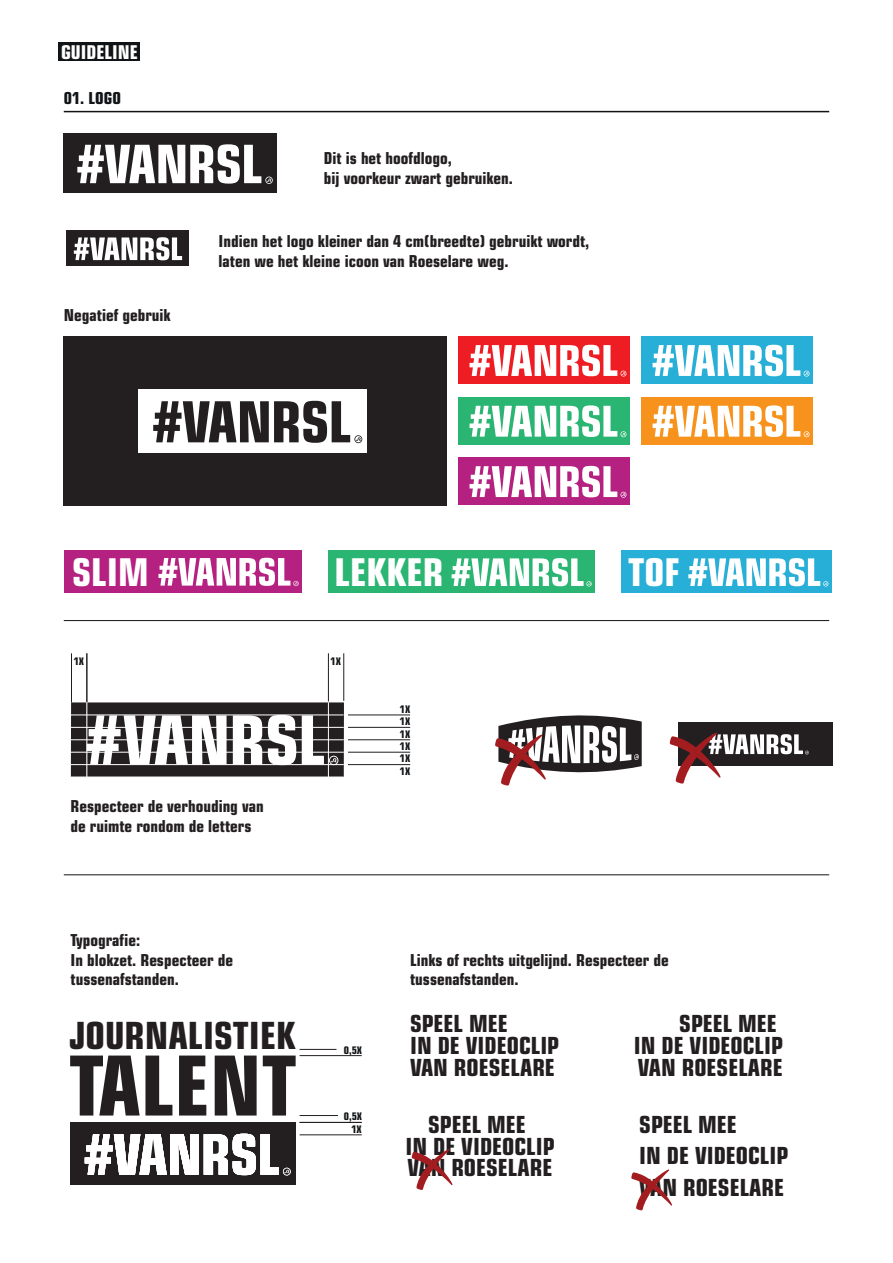
<style>
.page{position:relative;width:893px;height:1263px;background:#fff}
.page>*{position:absolute;margin:0;border:0;box-sizing:border-box;transform-origin:0 0}
.t1{font:700 condensed 82.8px "Eurostile LT Std";color:#231f20}
.t2{font:700 condensed 38.4px "Eurostile LT Std";color:#fff}
.t3{font:700 condensed 37.5px "Eurostile LT Std";color:#231f20}
.t4{font:700 condensed 23.55px/21.9px "Eurostile LT Std";color:#231f20}
.t5{font:700 condensed 19.05px "Eurostile LT Std";color:#fff}
.t6{font:700 condensed 16.5px/19.8px "Eurostile LT Std";color:#231f20}
.t7{font:700 condensed 16.5px "Eurostile LT Std";color:#111416}
.t8{font:700 condensed 10.5px/12.3px "Eurostile LT Std";color:#111416;text-align:justify}
</style>
<div class="page">
<div style="left:64px;top:550px;width:238px;height:43px;background:#b42180"></div>
<div style="left:59px;top:42px;width:81px;height:19px;background:#111416"></div>
<div style="left:71px;top:702px;width:273px;height:75px;background:#231f20"></div>
<svg style="left:87px;top:715px;width:251px;height:49px"></svg>
<hr style="left:64px;top:111px;width:765px;height:1px;background:#111416">
<hr style="left:64px;top:620px;width:765px;height:1px;background:#111416">
<hr style="left:64px;top:874px;width:765px;height:1px;background:#111416">
<div style="left:64px;top:134px;width:213px;height:59px;background:#231f20"></div>
<svg style="left:77px;top:144px;width:196px;height:40px"></svg>
<svg style="left:158px;top:558px;width:141px;height:28px"></svg>
<div style="left:328px;top:550px;width:267px;height:43px;background:#2bb572"></div>
<svg style="left:452px;top:558px;width:140px;height:28px"></svg>
<div style="left:620px;top:550px;width:211px;height:43px;background:#28afd7"></div>
<svg style="left:688px;top:558px;width:140px;height:28px"></svg>
<div style="left:459px;top:336px;width:171px;height:48px;background:#ee1d23"></div>
<svg style="left:470px;top:345px;width:156px;height:32px"></svg>
<div style="left:459px;top:397px;width:171px;height:48px;background:#2bb572"></div>
<svg style="left:470px;top:405px;width:156px;height:32px"></svg>
<div style="left:459px;top:457px;width:171px;height:48px;background:#b42180"></div>
<svg style="left:470px;top:466px;width:156px;height:32px"></svg>
<div style="left:642px;top:336px;width:171px;height:48px;background:#28afd7"></div>
<svg style="left:653px;top:345px;width:156px;height:32px"></svg>
<div style="left:642px;top:397px;width:171px;height:48px;background:#f7931d"></div>
<svg style="left:653px;top:405px;width:156px;height:32px"></svg>
<div style="left:678px;top:722px;width:155px;height:43px;background:#231f20"></div>
<div style="left:66px;top:231px;width:122px;height:35px;background:#231f20"></div>
<svg style="left:74px;top:237px;width:108px;height:23px"></svg>
<hr style="left:71px;top:714px;width:273px;height:1px;background:#fff">
<hr style="left:71px;top:727px;width:273px;height:1px;background:#fff">
<hr style="left:71px;top:752px;width:273px;height:1px;background:#fff">
<hr style="left:71px;top:739px;width:273px;height:1px;background:#fff">
<hr style="left:71px;top:764px;width:273px;height:1px;background:#fff">
<hr style="left:71px;top:776px;width:273px;height:1px;background:#fff">
<hr style="left:328px;top:653px;width:1px;height:48px;background:#231f20">
<hr style="left:343px;top:653px;width:1px;height:48px;background:#231f20">
<hr style="left:71px;top:653px;width:1px;height:49px;background:#231f20">
<hr style="left:86px;top:653px;width:1px;height:49px;background:#231f20">
<hr style="left:328px;top:702px;width:1px;height:76px;background:#fff">
<hr style="left:86px;top:702px;width:1px;height:76px;background:#fff">
<hr style="left:348px;top:715px;width:62px;height:1px;background:#231f20">
<hr style="left:348px;top:727px;width:62px;height:1px;background:#231f20">
<hr style="left:348px;top:752px;width:62px;height:1px;background:#231f20">
<hr style="left:348px;top:739px;width:62px;height:1px;background:#231f20">
<hr style="left:348px;top:764px;width:62px;height:1px;background:#231f20">
<div style="left:64px;top:336px;width:383px;height:169px;background:#231f20"></div>
<div style="left:139px;top:389px;width:228px;height:64px;background:#fff"></div>
<svg style="left:153px;top:401px;width:209px;height:42px"></svg>
<svg style="left:495px;top:715px;width:147px;height:70px"></svg>
<svg style="left:670px;top:732px;width:139px;height:51px"></svg>
<div style="left:70px;top:1122px;width:225px;height:63px;background:#231f20"></div>
<svg style="left:85px;top:1134px;width:205px;height:41px"></svg>
<svg style="left:412px;top:1149px;width:41px;height:41px"></svg>
<svg style="left:631px;top:1169px;width:41px;height:41px"></svg>
<hr style="left:300px;top:1134px;width:62px;height:1px;background:#231f20">
<hr style="left:300px;top:1122px;width:62px;height:1px;background:#231f20">
<hr style="left:300px;top:1115px;width:38px;height:1px;background:#231f20">
<hr style="left:300px;top:1055px;width:62px;height:1px;background:#231f20">
<hr style="left:300px;top:1049px;width:36px;height:1px;background:#231f20">
<p class="t5" style="left:61px;top:40px;width:78px">GUIDELINE</p>
<p class="t7" style="left:64px;top:88px;width:59px">01. LOGO</p>
<p class="t6" style="left:64px;top:305px;width:108px">Negatief gebruik</p>
<p class="t6" style="left:324px;top:148px;width:191px">Dit is het hoofdlogo,<br>bij voorkeur zwart gebruiken.</p>
<p class="t6" style="left:219px;top:231px;width:372px">Indien het logo kleiner dan 4 cm(breedte) gebruikt wordt, laten we het kleine icoon van Roeselare weg.</p>
<h2 class="t2" style="left:72px;top:549px;width:78px">SLIM</h2>
<h2 class="t2" style="left:335px;top:549px;width:110px">LEKKER</h2>
<h2 class="t2" style="left:628px;top:549px;width:53px">TOF</h2>
<p class="t8" style="left:74px;top:655px;width:12px">1X</p>
<p class="t8" style="left:331px;top:655px;width:12px">1X</p>
<p class="t6" style="left:71px;top:796px;width:195px">Respecteer de verhouding van de ruimte rondom de letters</p>
<p class="t8" style="left:400px;top:703px;width:12px">1X 1X 1X 1X 1X 1X</p>
<p class="t6" style="left:71px;top:930px;width:164px">Typografie:<br>In blokzet. Respecteer de tussenafstanden.</p>
<h3 class="t3" style="left:70px;top:1013px;width:227px">JOURNALISTIEK</h3>
<h1 class="t1" style="left:69px;top:1036px;width:229px">TALENT</h1>
<p class="t8" style="left:344px;top:1044px;width:20px">0,5X</p>
<p class="t8" style="left:344px;top:1110px;width:20px">0,5X</p>
<p class="t8" style="left:351px;top:1123px;width:12px">1X</p>
<p class="t6" style="left:410px;top:950px;width:260px">Links of rechts uitgelijnd. Respecteer de tussenafstanden.</p>
<h3 class="t4" style="left:410px;top:1012px;width:150px">SPEEL MEE<br>IN DE VIDEOCLIP<br>VAN ROESELARE</h3>
<h3 class="t4" style="left:634px;top:1012px;width:150px;text-indent:45px">SPEEL MEE<br>IN DE VIDEOCLIP<br>VAN ROESELARE</h3>
<h3 class="t4" style="left:406px;top:1113px;width:150px;text-align:center">SPEEL MEE<br>IN DE VIDEOCLIP<br>VAN ROESELARE</h3>
<h3 class="t4" style="left:639px;top:1109px;width:150px;line-height:31.5px">SPEEL MEE<br>IN DE VIDEOCLIP<br>VAN ROESELARE</h3>
</div>
